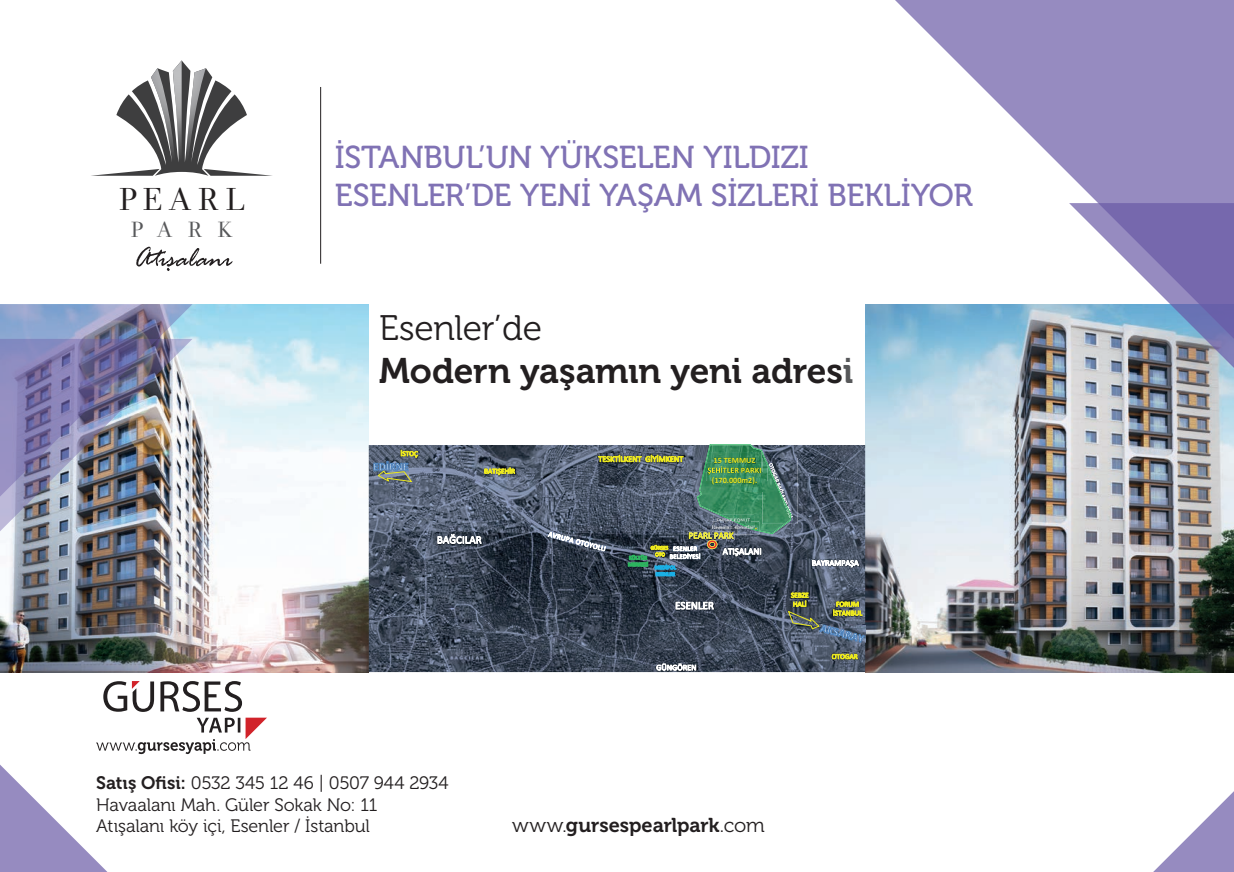
<style>
.page{position:relative;width:1234px;height:872px;background:#fff}
.page>*{position:absolute;margin:0;border:0;box-sizing:border-box;transform-origin:0 0}
.t1{font:35.4px "Museo 700";letter-spacing:-.01em;color:#231f20}
.t2{font:35.4px "Museo 300";letter-spacing:-.01em;color:#231f20}
.t3{font:32.7px "Andrade Pro";letter-spacing:.19em;color:#231f20}
.t4{font:31.5px/37.8px "Museo 500";letter-spacing:-.01em;color:#8072b4}
.t5{font:22.65px "Andrade Pro";color:#57585a}
.t6{font:19.95px "Museo 700";letter-spacing:-.005em;color:#231f20}
.t7{font:18px/21.6px "Museo 300";letter-spacing:-.01em;color:#231f20}
.t8{font:700 8.25px "Calibri";color:#ece820}
.t9{font:5.55px/6.8px "Calibri";color:#fff;text-align:center}
.s1{color:#57585a}
.s2{font-family:"Museo 700"}
.s3{font-family:"Museo 300"}
</style>
<div class="page">
<img style="left:865px;top:304px;width:368px;height:368px">
<hr style="left:320px;top:87px;width:1px;height:177px;background:#231f20">
<svg style="left:880px;top:0;width:353px;height:339px"></svg>
<svg style="left:1068px;top:203px;width:165px;height:165px"></svg>
<svg style="left:0;top:765px;width:108px;height:107px"></svg>
<svg style="left:1153px;top:792px;width:80px;height:80px"></svg>
<img style="left:0;top:304px;width:369px;height:368px">
<img style="left:0;top:304px;width:192px;height:227px">
<svg style="left:91px;top:60px;width:181px;height:116px"></svg>
<svg style="left:136px;top:247px;width:96px;height:24px"></svg>
<svg style="left:96px;top:681px;width:171px;height:73px"></svg>
<hr style="left:1233px;top:0;width:1px;height:872px;background:#6959a6">
<img style="left:369px;top:445px;width:496px;height:227px">
<svg style="left:675px;top:600px;width:39px;height:12px"></svg>
<img style="left:436px;top:533px;width:1px;height:12px">
<svg style="left:437px;top:532px;width:45px;height:15px"></svg>
<img style="left:483px;top:466px;width:33px;height:10px">
<svg style="left:484px;top:465px;width:31px;height:12px"></svg>
<svg style="left:373px;top:449px;width:45px;height:33px"></svg>
<svg style="left:811px;top:556px;width:48px;height:13px"></svg>
<svg style="left:655px;top:662px;width:41px;height:11px"></svg>
<img style="left:789px;top:591px;width:20px;height:1px">
<svg style="left:787px;top:592px;width:79px;height:71px;background:#5f6b68"></svg>
<svg style="left:547px;top:444px;width:245px;height:133px;background:#4f6768"></svg>
<h2 class="t3" style="left:118px;top:177px;width:128px">PEARL</h2>
<p class="t5" style="left:131px;top:215px;width:104px">PARK</p>
<h3 class="t4" style="left:334px;top:139px;width:639px">İSTANBUL’UN YÜKSELEN YILDIZI<br>ESENLER’DE YENİ YAŞAM SİZLERİ BEKLİYOR</h3>
<h1 class="t2" style="left:379px;top:309px;width:164px">Esenler’de</h1>
<h1 class="t1" style="left:379px;top:351px;width:475px">Modern yaşamın yeni adres<span class="s1">i</span></h1>
<p class="t8" style="left:713px;top:455px;width:43px">15 TEMMUZ</p>
<p class="t8" style="left:734px;top:465px;width:29px">R PARKI</p>
<p class="t8" style="left:711px;top:475px;width:47px">(170.000m2).</p>
<p class="t9" style="left:711px;top:517px;width:45px">EMLAK KONUT<br>Havaalanı Konutları</p>
<p class="t7" style="left:96px;top:772px;width:354px"><span class="s2">Satış Ofisi:</span> 0532 345 12 46 | 0507 944 2934<br>Havaalanı Mah. Güler Sokak No: 11<br>Atışalanı köy içi, Esenler / İstanbul</p>
<p class="t6" style="left:512px;top:814px;width:254px"><span class="s3">www.</span>gursespearlpark<span class="s3">.com</span></p>
</div>
